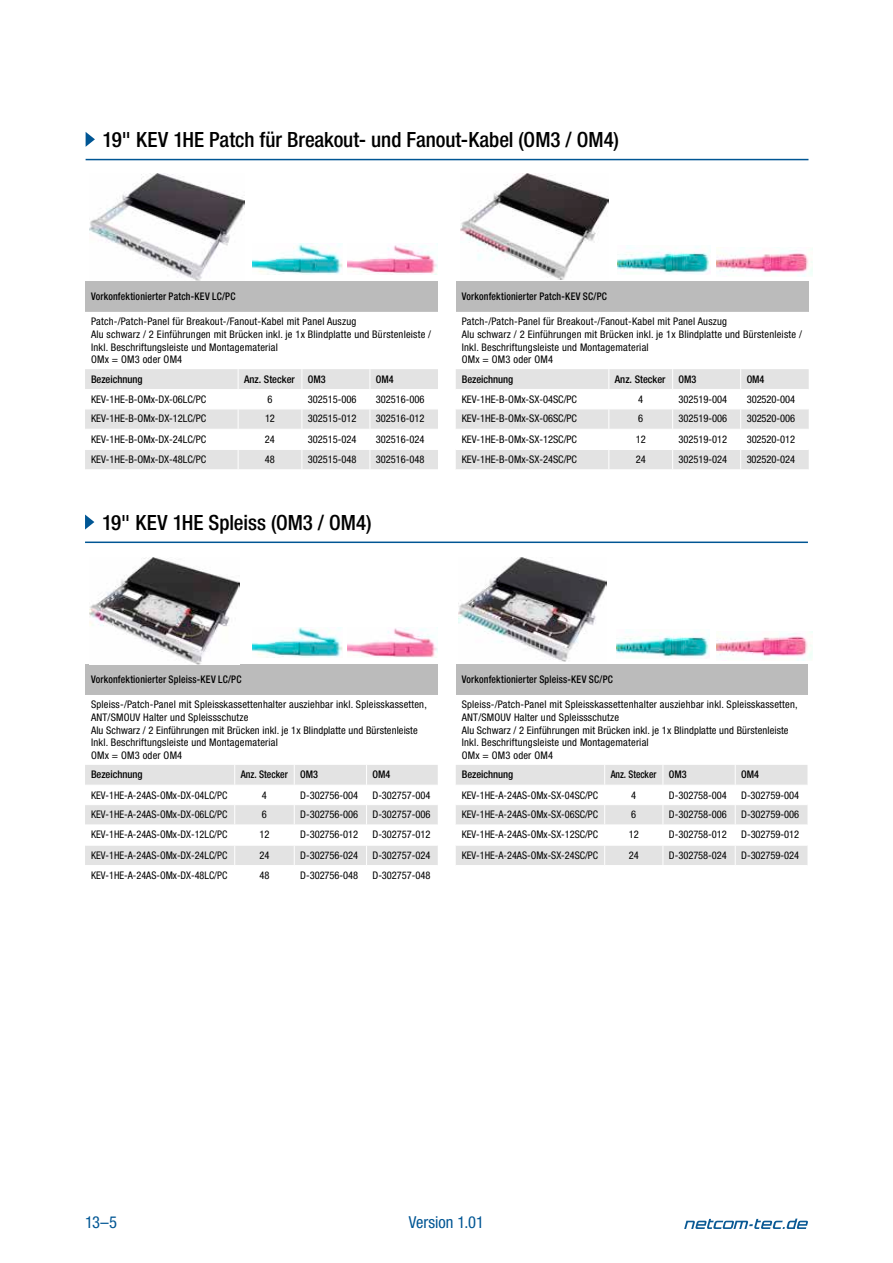
<style>
.page{position:relative;width:893px;height:1263px;background:#fff}
.page>*{position:absolute;margin:0;border:0;box-sizing:border-box;transform-origin:0 0}
.t1{font:500 condensed 21px "Helvetica Neue LT Std";color:#000}
.t2{font:condensed 16.5px "Helvetica Neue LT Std";letter-spacing:-.005em;color:#005694}
.t3{font:condensed 10.5px/12.6px "Helvetica Neue LT Std";letter-spacing:.01em;color:#000}
.t4{font:500 condensed 10.5px "Helvetica Neue LT Std";letter-spacing:.015em;color:#000;scale:.93 1}
.t5{font:500 condensed 10.5px "Helvetica Neue LT Std";letter-spacing:-.005em;color:#000}
.t6{font:500 condensed 10.5px "Helvetica Neue LT Std";letter-spacing:.015em;color:#000}
.t7{font:500 condensed 10.5px "Helvetica Neue LT Std";letter-spacing:.015em;color:#000;scale:.9 1}
</style>
<div class="page">
<div style="left:85px;top:664px;width:353px;height:31px;background:#bbb"></div>
<svg style="left:85px;top:765px;width:353px;height:100px"></svg>
<img style="left:89px;top:557px;width:150px;height:107px">
<svg style="left:85px;top:514px;width:9px;height:15px"></svg>
<hr style="left:85px;top:541px;width:723px;height:2px;background:#005694">
<div style="left:456px;top:664px;width:351px;height:31px;background:#bbb"></div>
<svg style="left:456px;top:765px;width:351px;height:100px"></svg>
<img style="left:458px;top:557px;width:149px;height:105px">
<img style="left:252px;top:627px;width:91px;height:30px">
<img style="left:347px;top:627px;width:91px;height:30px">
<img style="left:716px;top:631px;width:96px;height:30px">
<img style="left:617px;top:629px;width:92px;height:29px">
<div style="left:85px;top:281px;width:353px;height:31px;background:#bbb"></div>
<svg style="left:85px;top:369px;width:353px;height:100px"></svg>
<img style="left:89px;top:174px;width:156px;height:106px">
<svg style="left:86px;top:132px;width:9px;height:15px"></svg>
<hr style="left:86px;top:159px;width:722px;height:1px;background:#005694">
<div style="left:456px;top:281px;width:353px;height:31px;background:#bbb"></div>
<svg style="left:456px;top:369px;width:353px;height:100px"></svg>
<img style="left:460px;top:174px;width:148px;height:106px">
<img style="left:253px;top:244px;width:90px;height:30px">
<img style="left:347px;top:244px;width:91px;height:30px">
<img style="left:716px;top:249px;width:96px;height:28px">
<img style="left:618px;top:245px;width:92px;height:29px">
<svg style="left:684px;top:1218px;width:124px;height:11px"></svg>
<h1 class="t1" style="left:103px;top:127px;width:518px">19" KEV 1HE Patch für Breakout- und Fanout-Kabel (OM3 / OM4)</h1>
<p class="t4" style="left:91px;top:290px;width:157px">Vorkonfektionierter Patch-KEV LC/PC</p>
<p class="t3" style="left:91px;top:315px;width:342px">Patch-/Patch-Panel für Breakout-/Fanout-Kabel mit Panel Auszug<br>Alu schwarz / 2 Einführungen mit Brücken inkl. je 1x Blindplatte und Bürstenleiste / Inkl. Beschriftungsleiste und Montagematerial<br>OMx = OM3 oder OM4</p>
<p class="t5" style="left:91px;top:373px;width:53px">Bezeichnung</p>
<p class="t6" style="left:244px;top:373px;width:83px">Anz. Stecker OM3</p>
<p class="t6" style="left:376px;top:373px;width:19px">OM4</p>
<p class="t3" style="left:91px;top:393px;width:117px">KEV-1HE-B-OMx-DX-06LC/PC</p>
<p class="t3" style="left:267px;top:393px;width:7px">6</p>
<p class="t3" style="left:308px;top:393px;width:50px">302515-006</p>
<p class="t3" style="left:376px;top:393px;width:50px">302516-006</p>
<p class="t3" style="left:91px;top:412px;width:117px">KEV-1HE-B-OMx-DX-12LC/PC</p>
<p class="t3" style="left:265px;top:412px;width:12px">12</p>
<p class="t3" style="left:308px;top:412px;width:50px">302515-012</p>
<p class="t3" style="left:376px;top:412px;width:50px">302516-012</p>
<p class="t3" style="left:91px;top:433px;width:117px">KEV-1HE-B-OMx-DX-24LC/PC</p>
<p class="t3" style="left:265px;top:433px;width:12px">24</p>
<p class="t3" style="left:308px;top:433px;width:50px">302515-024</p>
<p class="t3" style="left:376px;top:433px;width:50px">302516-024</p>
<p class="t3" style="left:91px;top:453px;width:117px">KEV-1HE-B-OMx-DX-48LC/PC</p>
<p class="t3" style="left:265px;top:453px;width:12px">48</p>
<p class="t3" style="left:308px;top:453px;width:50px">302515-048</p>
<p class="t3" style="left:376px;top:453px;width:50px">302516-048</p>
<h1 class="t1" style="left:102px;top:510px;width:271px">19" KEV 1HE Spleiss (OM3 / OM4)</h1>
<p class="t4" style="left:462px;top:290px;width:158px">Vorkonfektionierter Patch-KEV SC/PC</p>
<p class="t3" style="left:462px;top:315px;width:342px">Patch-/Patch-Panel für Breakout-/Fanout-Kabel mit Panel Auszug<br>Alu schwarz / 2 Einführungen mit Brücken inkl. je 1x Blindplatte und Bürstenleiste / Inkl. Beschriftungsleiste und Montagematerial<br>OMx = OM3 oder OM4</p>
<p class="t5" style="left:462px;top:373px;width:53px">Bezeichnung</p>
<p class="t6" style="left:615px;top:373px;width:83px">Anz. Stecker OM3</p>
<p class="t6" style="left:747px;top:373px;width:19px">OM4</p>
<p class="t3" style="left:462px;top:393px;width:117px">KEV-1HE-B-OMx-SX-04SC/PC</p>
<p class="t3" style="left:638px;top:393px;width:7px">4</p>
<p class="t3" style="left:679px;top:393px;width:50px">302519-004</p>
<p class="t3" style="left:747px;top:393px;width:50px">302520-004</p>
<p class="t3" style="left:462px;top:412px;width:117px">KEV-1HE-B-OMx-SX-06SC/PC</p>
<p class="t3" style="left:638px;top:412px;width:7px">6</p>
<p class="t3" style="left:679px;top:412px;width:50px">302519-006</p>
<p class="t3" style="left:747px;top:412px;width:50px">302520-006</p>
<p class="t3" style="left:462px;top:433px;width:117px">KEV-1HE-B-OMx-SX-12SC/PC</p>
<p class="t3" style="left:636px;top:433px;width:12px">12</p>
<p class="t3" style="left:679px;top:433px;width:50px">302519-012</p>
<p class="t3" style="left:747px;top:433px;width:50px">302520-012</p>
<p class="t3" style="left:462px;top:453px;width:117px">KEV-1HE-B-OMx-SX-24SC/PC</p>
<p class="t3" style="left:636px;top:453px;width:12px">24</p>
<p class="t3" style="left:679px;top:453px;width:50px">302519-024</p>
<p class="t3" style="left:747px;top:453px;width:50px">302520-024</p>
<p class="t4" style="left:91px;top:673px;width:163px">Vorkonfektionierter Spleiss-KEV LC/PC</p>
<p class="t3" style="left:91px;top:698px;width:337px">Spleiss-/Patch-Panel mit Spleisskassettenhalter ausziehbar inkl. Spleisskassetten, ANT/SMOUV Halter und Spleissschutze<br>Alu Schwarz / 2 Einführungen mit Brücken inkl. je 1x Blindplatte und Bürstenleiste Inkl. Beschriftungsleiste und Montagematerial<br>OMx = OM3 oder OM4</p>
<p class="t5" style="left:91px;top:768px;width:53px">Bezeichnung</p>
<p class="t4" style="left:241px;top:768px;width:85px">Anz. Stecker OM3</p>
<p class="t6" style="left:373px;top:768px;width:19px">OM4</p>
<p class="t3" style="left:91px;top:788px;width:138px">KEV-1HE-A-24AS-OMx-DX-04LC/PC</p>
<p class="t3" style="left:262px;top:788px;width:7px">4</p>
<p class="t3" style="left:300px;top:788px;width:60px">D-302756-004</p>
<p class="t3" style="left:373px;top:788px;width:60px">D-302757-004</p>
<p class="t3" style="left:91px;top:808px;width:138px">KEV-1HE-A-24AS-OMx-DX-06LC/PC</p>
<p class="t3" style="left:262px;top:808px;width:7px">6</p>
<p class="t3" style="left:300px;top:808px;width:60px">D-302756-006</p>
<p class="t3" style="left:373px;top:808px;width:60px">D-302757-006</p>
<p class="t3" style="left:91px;top:828px;width:138px">KEV-1HE-A-24AS-OMx-DX-12LC/PC</p>
<p class="t3" style="left:259px;top:828px;width:12px">12</p>
<p class="t3" style="left:300px;top:828px;width:60px">D-302756-012</p>
<p class="t3" style="left:373px;top:828px;width:60px">D-302757-012</p>
<p class="t3" style="left:91px;top:849px;width:138px">KEV-1HE-A-24AS-OMx-DX-24LC/PC</p>
<p class="t3" style="left:259px;top:849px;width:12px">24</p>
<p class="t3" style="left:300px;top:849px;width:60px">D-302756-024</p>
<p class="t3" style="left:373px;top:849px;width:60px">D-302757-024</p>
<p class="t3" style="left:91px;top:869px;width:138px">KEV-1HE-A-24AS-OMx-DX-48LC/PC</p>
<p class="t3" style="left:259px;top:869px;width:12px">48</p>
<p class="t3" style="left:300px;top:869px;width:60px">D-302756-048</p>
<p class="t3" style="left:373px;top:869px;width:60px">D-302757-048</p>
<p class="t4" style="left:462px;top:673px;width:164px">Vorkonfektionierter Spleiss-KEV SC/PC</p>
<p class="t3" style="left:462px;top:698px;width:337px">Spleiss-/Patch-Panel mit Spleisskassettenhalter ausziehbar inkl. Spleisskassetten, ANT/SMOUV Halter und Spleissschutze<br>Alu Schwarz / 2 Einführungen mit Brücken inkl. je 1x Blindplatte und Bürstenleiste Inkl. Beschriftungsleiste und Montagematerial<br>OMx = OM3 oder OM4</p>
<p class="t5" style="left:462px;top:768px;width:53px">Bezeichnung</p>
<p class="t7" style="left:611px;top:768px;width:86px">Anz. Stecker OM3</p>
<p class="t6" style="left:741px;top:768px;width:19px">OM4</p>
<p class="t3" style="left:462px;top:788px;width:138px">KEV-1HE-A-24AS-OMx-SX-04SC/PC</p>
<p class="t3" style="left:631px;top:788px;width:7px">4</p>
<p class="t3" style="left:669px;top:788px;width:60px">D-302758-004</p>
<p class="t3" style="left:741px;top:788px;width:60px">D-302759-004</p>
<p class="t3" style="left:462px;top:808px;width:138px">KEV-1HE-A-24AS-OMx-SX-06SC/PC</p>
<p class="t3" style="left:631px;top:808px;width:7px">6</p>
<p class="t3" style="left:669px;top:808px;width:60px">D-302758-006</p>
<p class="t3" style="left:741px;top:808px;width:60px">D-302759-006</p>
<p class="t3" style="left:462px;top:828px;width:138px">KEV-1HE-A-24AS-OMx-SX-12SC/PC</p>
<p class="t3" style="left:629px;top:828px;width:12px">12</p>
<p class="t3" style="left:669px;top:828px;width:60px">D-302758-012</p>
<p class="t3" style="left:741px;top:828px;width:60px">D-302759-012</p>
<p class="t3" style="left:462px;top:849px;width:138px">KEV-1HE-A-24AS-OMx-SX-24SC/PC</p>
<p class="t3" style="left:629px;top:849px;width:12px">24</p>
<p class="t3" style="left:669px;top:849px;width:60px">D-302758-024</p>
<p class="t3" style="left:741px;top:849px;width:60px">D-302759-024</p>
<h2 class="t2" style="left:85px;top:1212px;width:34px">13–5</h2>
<h2 class="t2" style="left:409px;top:1212px;width:77px">Version 1.01</h2>
</div>
